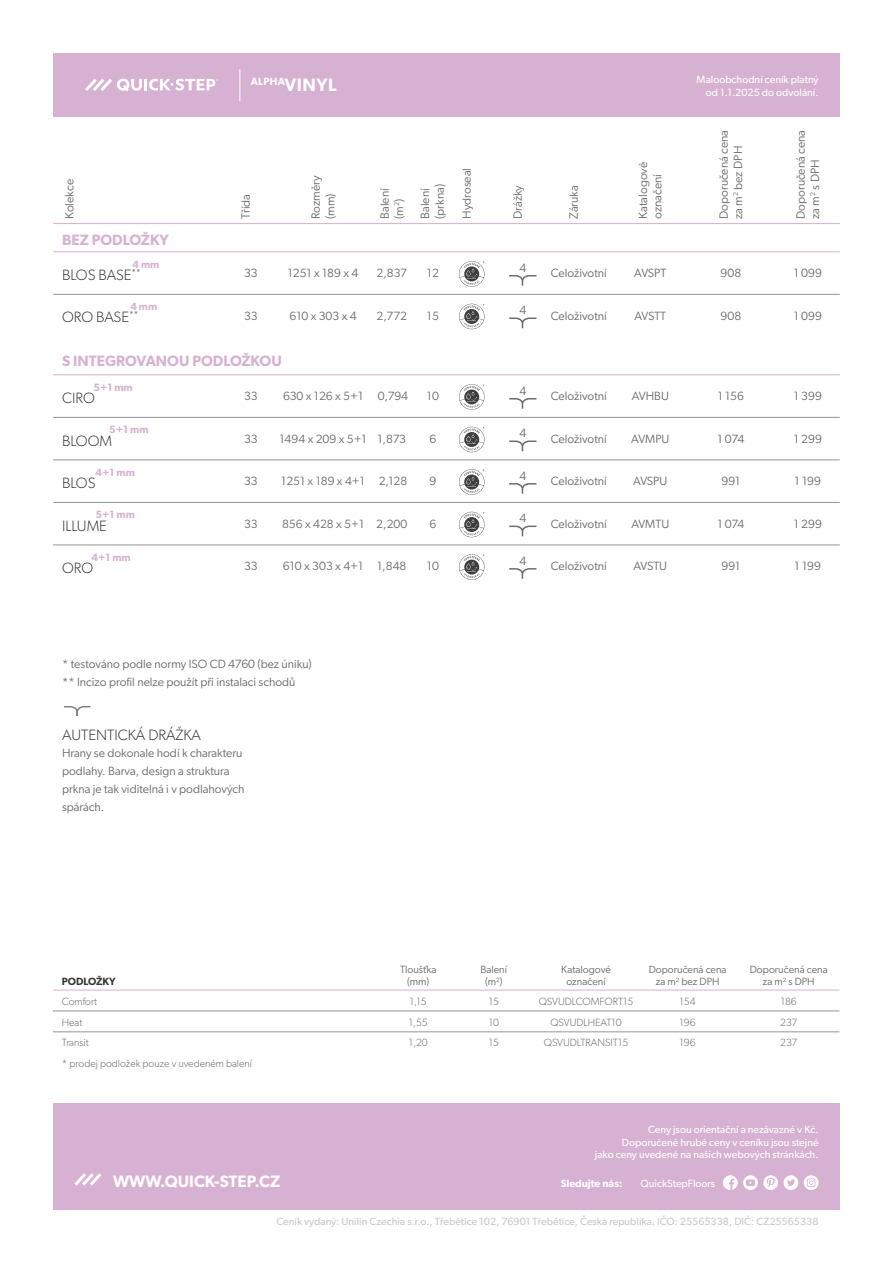
<style>
.page{position:relative;width:893px;height:1263px;background:#fff}
.page>*{position:absolute;margin:0;border:0;box-sizing:border-box;transform-origin:0 0}
.t1{font:600 16.5px "Gibson";color:#fff}
.t2{font:300 15px "Gibson";color:#363936}
.t3{font:600 15px "Gibson";color:#d7b1d1}
.t4{font:12px/14.4px "Gibson";color:#6c6d70}
.t5{font:10.5px/12.6px "Gibson";color:#fff;text-align:right}
.t6{font:300 10.5px/20.9px "Gibson";color:#6c6d70}
.t7{font:10.5px "Gibson";color:#c7c8ca}
.t8{font:10.5px/12.6px "Gibson";color:#6c6d70;text-align:center}
.t9{font:600 10.5px "Gibson";color:#d7b1d1}
.t10{font:600 10.5px "Gibson";color:#fff}
.t11{font:600 10.5px "Gibson";color:#363936}
.s1{font-size:18px}
</style>
<div class="page">
<div style="left:53px;top:53px;width:787px;height:64px;background:#d7b1d1"></div>
<div style="left:53px;top:1103px;width:787px;height:107px;background:#d7b1d1"></div>
<hr style="left:239px;top:69px;width:1px;height:32px;background:#fff">
<svg style="left:804px;top:1175px;width:15px;height:15px"></svg>
<svg style="left:723px;top:1175px;width:75px;height:15px"></svg>
<hr style="left:53px;top:223px;width:787px;height:1px;background:#d7b1d1">
<hr style="left:53px;top:990px;width:786px;height:1px;background:#d7b1d1">
<hr style="left:53px;top:1010px;width:786px;height:1px;background:#939598">
<hr style="left:53px;top:1031px;width:786px;height:1px;background:#939598">
<svg style="left:85px;top:79px;width:133px;height:12px"></svg>
<svg style="left:74px;top:1173px;width:27px;height:12px"></svg>
<svg style="left:63px;top:706px;width:28px;height:10px"></svg>
<svg style="left:459px;top:304px;width:25px;height:25px"></svg>
<svg style="left:459px;top:469px;width:25px;height:26px"></svg>
<svg style="left:459px;top:512px;width:25px;height:25px"></svg>
<svg style="left:459px;top:554px;width:25px;height:26px"></svg>
<svg style="left:459px;top:261px;width:25px;height:26px"></svg>
<svg style="left:459px;top:427px;width:25px;height:25px"></svg>
<svg style="left:459px;top:384px;width:25px;height:26px"></svg>
<hr style="left:53px;top:417px;width:787px;height:1px;background:#939598">
<hr style="left:53px;top:251px;width:787px;height:1px;background:#d7b1d1">
<hr style="left:53px;top:294px;width:787px;height:1px;background:#939598">
<hr style="left:53px;top:374px;width:787px;height:1px;background:#d7b1d1">
<svg style="left:509px;top:483px;width:27px;height:11px"></svg>
<svg style="left:509px;top:526px;width:27px;height:10px"></svg>
<svg style="left:509px;top:317px;width:27px;height:11px"></svg>
<svg style="left:509px;top:440px;width:27px;height:11px"></svg>
<svg style="left:509px;top:275px;width:27px;height:11px"></svg>
<svg style="left:509px;top:568px;width:27px;height:11px"></svg>
<svg style="left:509px;top:398px;width:27px;height:11px"></svg>
<hr style="left:53px;top:459px;width:787px;height:1px;background:#939598">
<hr style="left:53px;top:502px;width:787px;height:1px;background:#939598">
<hr style="left:53px;top:544px;width:787px;height:1px;background:#939598">
<p class="t10" style="left:251px;top:76px;width:87px">ALPHA<span class="s1">VINYL</span></p>
<p class="t5" style="left:696px;top:73px;width:124px">Maloobchodní ceník platný od 1.1.2025 do odvolání.</p>
<p class="t4" style="left:62px;top:219px;width:41px;rotate:-90deg">Kolekce</p>
<p class="t4" style="left:238px;top:219px;width:27px;rotate:-90deg">Třída</p>
<p class="t4" style="left:308px;top:219px;width:45px;rotate:-90deg">Rozměry (mm)</p>
<p class="t4" style="left:377px;top:219px;width:32px;rotate:-90deg">Balení (m<sup>2</sup>)</p>
<p class="t4" style="left:418px;top:219px;width:36px;rotate:-90deg">Balení (prkna)</p>
<p class="t4" style="left:459px;top:219px;width:53px;rotate:-90deg">Hydroseal</p>
<p class="t4" style="left:510px;top:219px;width:35px;rotate:-90deg">Drážky</p>
<p class="t4" style="left:566px;top:219px;width:35px;rotate:-90deg">Záruka</p>
<p class="t4" style="left:636px;top:219px;width:58px;rotate:-90deg">Katalogové označení</p>
<p class="t4" style="left:716px;top:219px;width:90px;rotate:-90deg">Doporučená cena za m<sup>2</sup> bez DPH</p>
<p class="t4" style="left:793px;top:219px;width:90px;rotate:-90deg">Doporučená cena za m<sup>2</sup> s DPH</p>
<p class="t3" style="left:62px;top:231px;width:108px">BEZ PODLOŽKY</p>
<p class="t9" style="left:132px;top:258px;width:28px">4 mm</p>
<p class="t2" style="left:62px;top:266px;width:80px">BLOS BASE<sup>**</sup></p>
<p class="t4" style="left:244px;top:266px;width:15px">33</p>
<p class="t4" style="left:288px;top:266px;width:72px">1251 x 189 x 4</p>
<p class="t4" style="left:376px;top:266px;width:32px">2,837</p>
<p class="t4" style="left:427px;top:266px;width:13px">12</p>
<p class="t4" style="left:519px;top:260px;width:8px">4</p>
<p class="t4" style="left:551px;top:266px;width:58px">Celoživotní</p>
<p class="t4" style="left:634px;top:266px;width:34px">AVSPT</p>
<p class="t4" style="left:721px;top:266px;width:22px">908</p>
<p class="t4" style="left:794px;top:266px;width:30px">1 099</p>
<p class="t9" style="left:130px;top:300px;width:28px">4 mm</p>
<p class="t2" style="left:62px;top:308px;width:78px">ORO BASE<sup>**</sup></p>
<p class="t4" style="left:244px;top:308px;width:15px">33</p>
<p class="t4" style="left:289px;top:308px;width:69px">610 x 303 x 4</p>
<p class="t4" style="left:377px;top:308px;width:32px">2,772</p>
<p class="t4" style="left:427px;top:308px;width:13px">15</p>
<p class="t4" style="left:519px;top:303px;width:8px">4</p>
<p class="t4" style="left:551px;top:308px;width:58px">Celoživotní</p>
<p class="t4" style="left:634px;top:308px;width:33px">AVSTT</p>
<p class="t4" style="left:721px;top:308px;width:22px">908</p>
<p class="t4" style="left:794px;top:308px;width:30px">1 099</p>
<p class="t3" style="left:62px;top:351px;width:221px">S INTEGROVANOU PODLOŽKOU</p>
<p class="t9" style="left:93px;top:381px;width:41px">5+1 mm</p>
<p class="t2" style="left:62px;top:389px;width:34px">CIRO</p>
<p class="t4" style="left:244px;top:389px;width:15px">33</p>
<p class="t4" style="left:283px;top:389px;width:82px">630 x 126 x 5+1</p>
<p class="t4" style="left:378px;top:389px;width:32px">0,794</p>
<p class="t4" style="left:427px;top:389px;width:13px">10</p>
<p class="t4" style="left:519px;top:383px;width:8px">4</p>
<p class="t4" style="left:551px;top:389px;width:58px">Celoživotní</p>
<p class="t4" style="left:632px;top:389px;width:39px">AVHBU</p>
<p class="t4" style="left:718px;top:389px;width:28px">1 156</p>
<p class="t4" style="left:794px;top:389px;width:30px">1 399</p>
<p class="t9" style="left:109px;top:423px;width:41px">5+1 mm</p>
<p class="t2" style="left:62px;top:431px;width:52px">BLOOM</p>
<p class="t4" style="left:244px;top:431px;width:15px">33</p>
<p class="t4" style="left:280px;top:431px;width:89px">1494 x 209 x 5+1</p>
<p class="t4" style="left:377px;top:431px;width:30px">1,873</p>
<p class="t4" style="left:429px;top:431px;width:8px">6</p>
<p class="t4" style="left:519px;top:426px;width:8px">4</p>
<p class="t4" style="left:551px;top:431px;width:58px">Celoživotní</p>
<p class="t4" style="left:631px;top:431px;width:40px">AVMPU</p>
<p class="t4" style="left:717px;top:431px;width:28px">1 074</p>
<p class="t4" style="left:794px;top:431px;width:30px">1 299</p>
<p class="t9" style="left:96px;top:466px;width:41px">4+1 mm</p>
<p class="t9" style="left:96px;top:508px;width:41px">5+1 mm</p>
<p class="t2" style="left:62px;top:474px;width:35px">BLOS</p>
<p class="t2" style="left:62px;top:516px;width:46px">ILLUME</p>
<p class="t4" style="left:244px;top:474px;width:15px">33</p>
<p class="t4" style="left:244px;top:516px;width:15px">33</p>
<p class="t4" style="left:281px;top:474px;width:85px">1251 x 189 x 4+1</p>
<p class="t4" style="left:282px;top:516px;width:84px">856 x 428 x 5+1</p>
<p class="t4" style="left:379px;top:474px;width:30px">2,128</p>
<p class="t4" style="left:376px;top:516px;width:33px">2,200</p>
<p class="t4" style="left:429px;top:474px;width:8px">9</p>
<p class="t4" style="left:429px;top:516px;width:8px">6</p>
<p class="t4" style="left:519px;top:468px;width:8px">4</p>
<p class="t4" style="left:519px;top:511px;width:8px">4</p>
<p class="t4" style="left:551px;top:474px;width:58px">Celoživotní</p>
<p class="t4" style="left:551px;top:516px;width:58px">Celoživotní</p>
<p class="t4" style="left:633px;top:474px;width:36px">AVSPU</p>
<p class="t4" style="left:631px;top:516px;width:39px">AVMTU</p>
<p class="t4" style="left:721px;top:474px;width:20px">991</p>
<p class="t4" style="left:717px;top:516px;width:28px">1 074</p>
<p class="t4" style="left:795px;top:474px;width:28px">1 199</p>
<p class="t4" style="left:794px;top:516px;width:30px">1 299</p>
<p class="t9" style="left:91px;top:551px;width:41px">4+1 mm</p>
<p class="t2" style="left:62px;top:559px;width:33px">ORO</p>
<p class="t4" style="left:244px;top:559px;width:15px">33</p>
<p class="t4" style="left:283px;top:559px;width:82px">610 x 303 x 4+1</p>
<p class="t4" style="left:377px;top:559px;width:31px">1,848</p>
<p class="t4" style="left:427px;top:559px;width:13px">10</p>
<p class="t4" style="left:519px;top:553px;width:8px">4</p>
<p class="t4" style="left:551px;top:559px;width:58px">Celoživotní</p>
<p class="t4" style="left:633px;top:559px;width:35px">AVSTU</p>
<p class="t4" style="left:721px;top:559px;width:20px">991</p>
<p class="t4" style="left:795px;top:559px;width:28px">1 199</p>
<p class="t4" style="left:62px;top:654px;width:251px;line-height:18px">* testováno podle normy ISO CD 4760 (bez úniku) ** Incizo profil nelze použít při instalaci schodů</p>
<p class="t2" style="left:62px;top:726px;width:140px">AUTENTICKÁ DRÁŽKA</p>
<p class="t4" style="left:62px;top:744px;width:184px;line-height:18px">Hrany se dokonale hodí k charakteru podlahy. Barva, design a struktura prkna je tak viditelná i v podlahových spárách.</p>
<p class="t11" style="left:62px;top:975px;width:55px">PODLOŽKY</p>
<p class="t6" style="left:62px;top:990px;width:192px">Comfort<br>Heat<br>Transit<br>* prodej podložek pouze v uvedeném balení</p>
<p class="t8" style="left:400px;top:963px;width:38px">Tloušťka (mm)</p>
<p class="t8" style="left:480px;top:963px;width:28px">Balení (m<sup>2</sup>)</p>
<p class="t8" style="left:649px;top:963px;width:79px">Doporučená cena za m<sup>2</sup> bez DPH</p>
<p class="t8" style="left:561px;top:963px;width:51px">Katalogové označení</p>
<p class="t8" style="left:750px;top:963px;width:79px">Doporučená cena za m<sup>2</sup> s DPH</p>
<p class="t6" style="left:410px;top:990px;width:19px">1,15</p>
<p class="t6" style="left:489px;top:990px;width:12px">15</p>
<p class="t6" style="left:409px;top:1011px;width:21px">1,55</p>
<p class="t6" style="left:489px;top:1011px;width:12px">10</p>
<p class="t6" style="left:409px;top:1032px;width:21px">1,20</p>
<p class="t6" style="left:489px;top:1032px;width:12px">15</p>
<p class="t6" style="left:539px;top:990px;width:96px;text-align:center">QSVUDLCOMFORT15<br>QSVUDLHEAT10<br>QSVUDLTRANSIT15</p>
<p class="t6" style="left:680px;top:990px;width:18px">154</p>
<p class="t6" style="left:781px;top:990px;width:18px">186</p>
<p class="t6" style="left:680px;top:1011px;width:18px">196</p>
<p class="t6" style="left:780px;top:1011px;width:19px">237</p>
<p class="t6" style="left:680px;top:1032px;width:18px">196</p>
<p class="t6" style="left:780px;top:1032px;width:19px">237</p>
<p class="t5" style="left:595px;top:1123px;width:225px">Ceny jsou orientační a nezávazné v Kč.<br>Doporučené hrubé ceny v ceníku jsou stejné<br>jako ceny uvedené na našich webových stránkách.</p>
<p class="t10" style="left:561px;top:1177px;width:63px">Sledujte nás:</p>
<p class="t5" style="left:640px;top:1177px;width:76px">QuickStepFloors</p>
<p class="t7" style="left:276px;top:1215px;width:544px">Ceník vydaný: Unilin Czechia s.r.o., Třebětice 102, 76901 Třebětice, Česká republika. IČO: 25565338, DIČ: CZ25565338</p>
<h1 class="t1" style="left:113px;top:1171px;width:168px">WWW.QUICK-STEP.CZ</h1>
</div>
